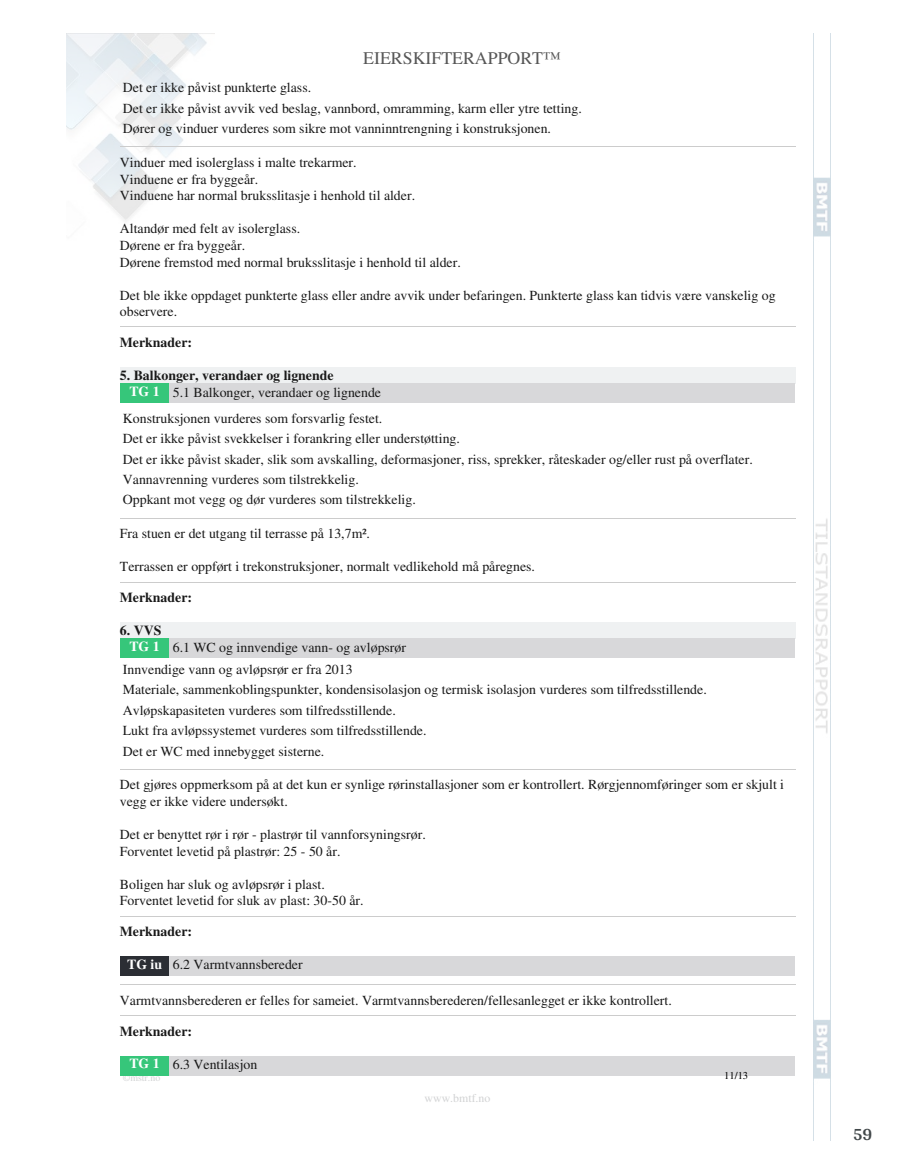
<style>
.page{position:relative;width:915px;height:1172px;background:#fff}
.page>*{position:absolute;margin:0;border:0;box-sizing:border-box;transform-origin:0 0}
.t1{font:700 18px "Arya";color:#414749}
.t2{font:17.85px "Times";color:#575757}
.t3{font:13.8px/20.4px "Times";color:#191919}
.t4{font:700 13.8px "Times";color:#191919}
.t5{font:11.85px "Times";color:#d2d3d4}
.t6{font:10.5px "Times";color:#000}
.t7{font:9.9px "Times";color:#d2d3d4}
.s1{font-weight:700}
.s2{font-weight:700;color:#fff}
</style>
<div class="page">
<img style="left:66px;top:33px;width:149px;height:188px">
<img style="left:813px;top:33px;width:17px;height:1107px">
<hr style="left:120px;top:147px;width:674px;height:1px;background:#ccc">
<hr style="left:120px;top:327px;width:674px;height:1px;background:#ccc">
<div style="left:120px;top:367px;width:674px;height:16px;background:#eff1f2"></div>
<div style="left:120px;top:383px;width:49px;height:20px;background:#36c67a"></div>
<div style="left:169px;top:383px;width:625px;height:20px;background:#d8d8da"></div>
<hr style="left:120px;top:518px;width:674px;height:1px;background:#ccc">
<hr style="left:120px;top:582px;width:674px;height:1px;background:#ccc">
<div style="left:120px;top:622px;width:674px;height:16px;background:#eff1f2"></div>
<div style="left:120px;top:638px;width:49px;height:20px;background:#36c67a"></div>
<div style="left:169px;top:638px;width:625px;height:20px;background:#d8d8da"></div>
<hr style="left:120px;top:769px;width:674px;height:1px;background:#ccc">
<hr style="left:120px;top:916px;width:674px;height:1px;background:#ccc">
<div style="left:120px;top:956px;width:49px;height:20px;background:#2b2e34"></div>
<div style="left:169px;top:956px;width:625px;height:20px;background:#d8d8da"></div>
<hr style="left:120px;top:985px;width:674px;height:1px;background:#ccc">
<hr style="left:120px;top:1015px;width:674px;height:1px;background:#ccc">
<div style="left:120px;top:1056px;width:49px;height:19px;background:#36c67a"></div>
<div style="left:169px;top:1056px;width:625px;height:19px;background:#d8d8da"></div>
<p class="t2" style="left:363px;top:48px;width:199px">EIERSKIFTERAPPORT™</p>
<p class="t3" style="left:123px;top:77px;width:460px">Det er ikke påvist punkterte glass.<br>Det er ikke påvist avvik ved beslag, vannbord, omramming, karm eller ytre tetting.<br>Dører og vinduer vurderes som sikre mot vanninntrengning i konstruksjonen.</p>
<p class="t3" style="left:120px;top:154px;width:296px;line-height:16.6px">Vinduer med isolerglass i malte trekarmer.<br>Vinduene er fra byggeår.<br>Vinduene har normal bruksslitasje i henhold til alder.</p>
<p class="t3" style="left:120px;top:220px;width:342px;line-height:16.6px">Altandør med felt av isolerglass.<br>Dørene er fra byggeår.<br>Dørene fremstod med normal bruksslitasje i henhold til alder.</p>
<p class="t3" style="left:120px;top:287px;width:657px;line-height:16.5px">Det ble ikke oppdaget punkterte glass eller andre avvik under befaringen. Punkterte glass kan tidvis være vanskelig og observere.</p>
<p class="t4" style="left:120px;top:334px;width:74px">Merknader:</p>
<p class="t3" style="left:129px;top:367px;width:253px;line-height:16.5px;text-indent:-10px"><span class="s1">5. Balkonger, verandaer og lignende<br></span><span class="s2">TG 1</span> 5.1 Balkonger, verandaer og lignende</p>
<p class="t3" style="left:123px;top:408px;width:631px">Konstruksjonen vurderes som forsvarlig festet.<br>Det er ikke påvist svekkelser i forankring eller understøtting.<br>Det er ikke påvist skader, slik som avskalling, deformasjoner, riss, sprekker, råteskader og/eller rust på overflater.<br>Vannavrenning vurderes som tilstrekkelig.<br>Oppkant mot vegg og dør vurderes som tilstrekkelig.</p>
<p class="t3" style="left:120px;top:523px;width:251px">Fra stuen er det utgang til terrasse på 13,7m².</p>
<p class="t3" style="left:120px;top:556px;width:416px">Terrassen er oppført i trekonstruksjoner, normalt vedlikehold må påregnes.</p>
<p class="t4" style="left:120px;top:589px;width:74px">Merknader:</p>
<p class="t3" style="left:129px;top:622px;width:278px;line-height:16.5px;text-indent:-10px"><span class="s1">6. VVS<br></span><span class="s2">TG 1</span> 6.1 WC og innvendige vann- og avløpsrør</p>
<p class="t3" style="left:123px;top:659px;width:585px">Innvendige vann og avløpsrør er fra 2013<br>Materiale, sammenkoblingspunkter, kondensisolasjon og termisk isolasjon vurderes som tilfredsstillende.<br>Avløpskapasiteten vurderes som tilfredsstillende.<br>Lukt fra avløpssystemet vurderes som tilfredsstillende.<br>Det er WC med innebygget sisterne.</p>
<p class="t3" style="left:120px;top:776px;width:665px;line-height:16.5px">Det gjøres oppmerksom på at det kun er synlige rørinstallasjoner som er kontrollert. Rørgjennomføringer som er skjult i vegg er ikke videre undersøkt.</p>
<p class="t3" style="left:120px;top:826px;width:307px;line-height:16.6px">Det er benyttet rør i rør - plastrør til vannforsyningsrør.<br>Forventet levetid på plastrør: 25 - 50 år.</p>
<p class="t3" style="left:120px;top:876px;width:245px;line-height:16.5px">Boligen har sluk og avløpsrør i plast.<br>Forventet levetid for sluk av plast: 30-50 år.</p>
<p class="t4" style="left:120px;top:923px;width:74px">Merknader:</p>
<p class="t3" style="left:127px;top:954px;width:177px"><span class="s2">TG iu</span> 6.2 Varmtvannsbereder</p>
<p class="t3" style="left:120px;top:990px;width:553px">Varmtvannsberederen er felles for sameiet. Varmtvannsberederen/fellesanlegget er ikke kontrollert.</p>
<p class="t4" style="left:120px;top:1023px;width:74px">Merknader:</p>
<p class="t3" style="left:129px;top:1054px;width:129px"><span class="s2">TG 1</span> 6.3 Ventilasjon</p>
<p class="t6" style="left:724px;top:1070px;width:25px">11/13</p>
<p class="t7" style="left:123px;top:1071px;width:39px">©mstr.no</p>
<p class="t5" style="left:424px;top:1091px;width:67px">www.bmtf.no</p>
<h1 class="t1" style="left:852px;top:1123px;width:21px">59</h1>
</div>
